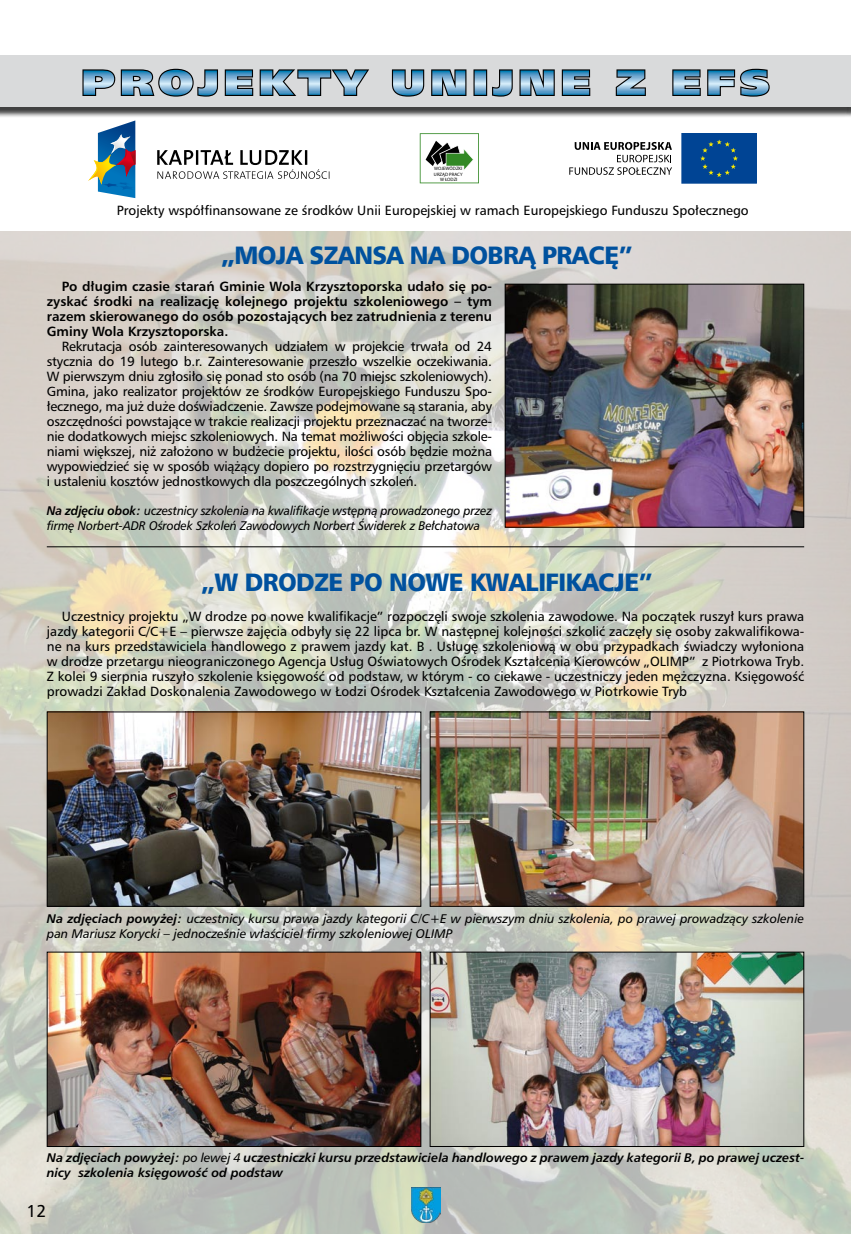
<style>
.page{position:relative;width:851px;height:1234px;background:#fff}
.page>*{position:absolute;margin:0;border:0;box-sizing:border-box;transform-origin:0 0}
.t1{font:33.6px "Humnst 777 X Blk PL";letter-spacing:.1em;color:#fff;scale:1.25 1}
.t2{font:24px "Humnst 777 Blk PL";letter-spacing:-.025em;color:#00519e}
.t3{font:16.5px "Humnst 777 PL";color:#000}
.t4{font:12.75px/15px "Humnst 777 PL";color:#000;text-align:justify}
.t5{font:700 12.75px/15px "Humnst 777 PL";color:#000;text-align:justify}
.t6{font:italic 12px/15px "Humnst 777 PL";color:#000}
.t7{font:italic 700 12px/15px "Humnst 777 PL";color:#000}
.t8{font:italic 12px/15px "Humnst 777 PL";color:#000;scale:.95 1}
.t9{font:4.8px/5.1px "Myriad Pro";color:#000;text-align:center}
.s1{font-weight:700}
.s2{font-weight:400}
</style>
<div class="page">
<hr style="left:850px;top:55px;width:1px;height:51px;background:#d9dadb">
<img style="left:0;top:231px;width:850px;height:1002px">
<img style="left:411px;top:1187px;width:29px;height:34px">
<div style="left:0;top:57px;width:850px;height:61px;background:#000;opacity:.75"></div>
<div style="left:0;top:56px;width:850px;height:51px;background:#d9dadb"></div>
<svg style="left:82px;top:68px;width:287px;height:29px"></svg>
<svg style="left:391px;top:69px;width:76px;height:28px"></svg>
<div style="left:473px;top:69px;width:14px;height:27px;border:2px solid #000"></div>
<svg style="left:492px;top:69px;width:99px;height:28px"></svg>
<svg style="left:615px;top:69px;width:31px;height:27px"></svg>
<svg style="left:672px;top:68px;width:98px;height:29px"></svg>
<img style="left:49px;top:713px;width:370px;height:191px">
<div style="left:47px;top:711px;width:374px;height:195px;border:1px solid #000"></div>
<img style="left:49px;top:953px;width:370px;height:191px">
<div style="left:47px;top:951px;width:374px;height:195px;border:1px solid #000"></div>
<img style="left:431px;top:713px;width:371px;height:191px">
<div style="left:429px;top:711px;width:375px;height:195px;border:1px solid #000"></div>
<img style="left:431px;top:953px;width:371px;height:191px">
<svg style="left:157px;top:150px;width:172px;height:29px"></svg>
<svg style="left:88px;top:120px;width:47px;height:78px"></svg>
<div style="left:681px;top:133px;width:75px;height:50px;background:#004494"></div>
<div style="left:681px;top:133px;width:75px;height:50px;border:1px solid #004494"></div>
<svg style="left:700px;top:139px;width:37px;height:38px"></svg>
<svg style="left:569px;top:142px;width:103px;height:33px"></svg>
<svg style="left:419px;top:133px;width:60px;height:50px"></svg>
<img style="left:506px;top:286px;width:296px;height:239px">
<div style="left:504px;top:284px;width:300px;height:243px;border:1px solid #000"></div>
<hr style="left:47px;top:546px;width:757px;height:1px;background:#000">
<h1 class="t1" style="left:81px;top:60px;width:202px">PROJE KTY</h1>
<h1 class="t1" style="left:390px;top:60px;width:58px">UNIJNE</h1>
<h1 class="t1" style="left:616px;top:60px;width:113px">Z EFS</h1>
<p class="t9" style="left:434px;top:166px;width:30px">WOJEWÓDZKI<br>URZĄD PRACY<br>W ŁODZI</p>
<p class="t4" style="left:117px;top:203px;width:633px">Projekty współfinansowane ze środków Unii Europejskiej w ramach Europejskiego Funduszu Społecznego</p>
<h2 class="t2" style="left:221px;top:239px;width:53px">„MOJA</h2>
<h2 class="t2" style="left:309px;top:239px;width:17px">SZANSA</h2>
<h2 class="t2" style="left:410px;top:239px;width:60px">NA DOBRĄ</h2>
<h2 class="t2" style="left:542px;top:239px;width:16px">PRACĘ</h2>
<h2 class="t2" style="left:618px;top:239px;width:15px">”</h2>
<p class="t5" style="left:47px;top:279px;width:446px;text-indent:15px">Po długim czasie starań Gminie Wola Krzysztoporska udało się po&shy;zyskać środki na realizację kolejnego projektu szkoleniowego – tym razem skierowanego do osób pozostających bez zatrudnienia z terenu Gminy Wola Krzysztoporska.</p>
<p class="t4" style="left:47px;top:339px;width:446px;text-indent:15px">Rekrutacja osób zainteresowanych udziałem w projekcie trwała od 24 stycznia do 19 lutego b.r. Zainteresowanie przeszło wszelkie oczekiwania.<br>W pierwszym dniu zgłosiło się ponad sto osób (na 70 miejsc szkoleniowych).<br>Gmina, jako realizator projektów ze środków Europejskiego Funduszu Spo&shy;łecznego, ma już duże doświadczenie. Zawsze podejmowane są starania, aby oszczędności powstające w trakcie realizacji projektu przeznaczać na tworze&shy;nie dodatkowych miejsc szkoleniowych. Na temat możliwości objęcia szkole&shy;niami większej, niż założono w budżecie projektu, ilości osób będzie można wypowiedzieć się w sposób wiążący dopiero po rozstrzygnięciu przetargów i ustaleniu kosztów jednostkowych dla poszczególnych szkoleń.</p>
<p class="t8" style="left:47px;top:503px;width:470px"><span class="s1">Na zdjęciu obok:</span> uczestnicy szkolenia na kwalifikacje wstępną prowadzonego przez firmę Norbert-ADR Ośrodek Szkoleń Zawodowych Norbert Świderek z Bełchatowa</p>
<h2 class="t2" style="left:201px;top:566px;width:452px">„W DRODZE PO NOWE KWALIFIKACJE”</h2>
<p class="t4" style="left:47px;top:609px;width:759px;text-indent:15px">Uczestnicy projektu „W drodze po nowe kwalifikacje” rozpoczęli swoje szkolenia zawodowe. Na początek ruszył kurs prawa jazdy kategorii C/C+E – pierwsze zajęcia odbyły się 22 lipca br. W następnej kolejności szkolić zaczęły się osoby zakwalifikowa&shy;ne na kurs przedstawiciela handlowego z prawem jazdy kat. B . Usługę szkoleniową w obu przypadkach świadczy wyłoniona w drodze przetargu nieograniczonego Agencja Usług Oświatowych Ośrodek Kształcenia Kierowców „OLIMP” z Piotrkowa Tryb.<br>Z kolei 9 sierpnia ruszyło szkolenie księgowość od podstaw, w którym - co ciekawe - uczestniczy jeden mężczyzna. Księgowość prowadzi Zakład Doskonalenia Zawodowego w Łodzi Ośrodek Kształcenia Zawodowego w Piotrkowie Tryb</p>
<p class="t6" style="left:47px;top:910px;width:758px"><span class="s1">Na zdjęciach powyżej:</span> uczestnicy kursu prawa jazdy kategorii C/C+E w pierwszym dniu szkolenia, po prawej prowadzący szkolenie pan Mariusz Korycki – jednocześnie właściciel firmy szkoleniowej OLIMP</p>
<p class="t7" style="left:47px;top:1149px;width:758px">Na zdjęciach powyżej: <span class="s2">po lewej 4</span> uczestniczki kursu przedstawiciela handlowego z prawem jazdy kategorii B, po prawej uczest&shy;nicy szkolenia księgowość od podstaw</p>
<p class="t3" style="left:27px;top:1200px;width:21px">12</p>
</div>
